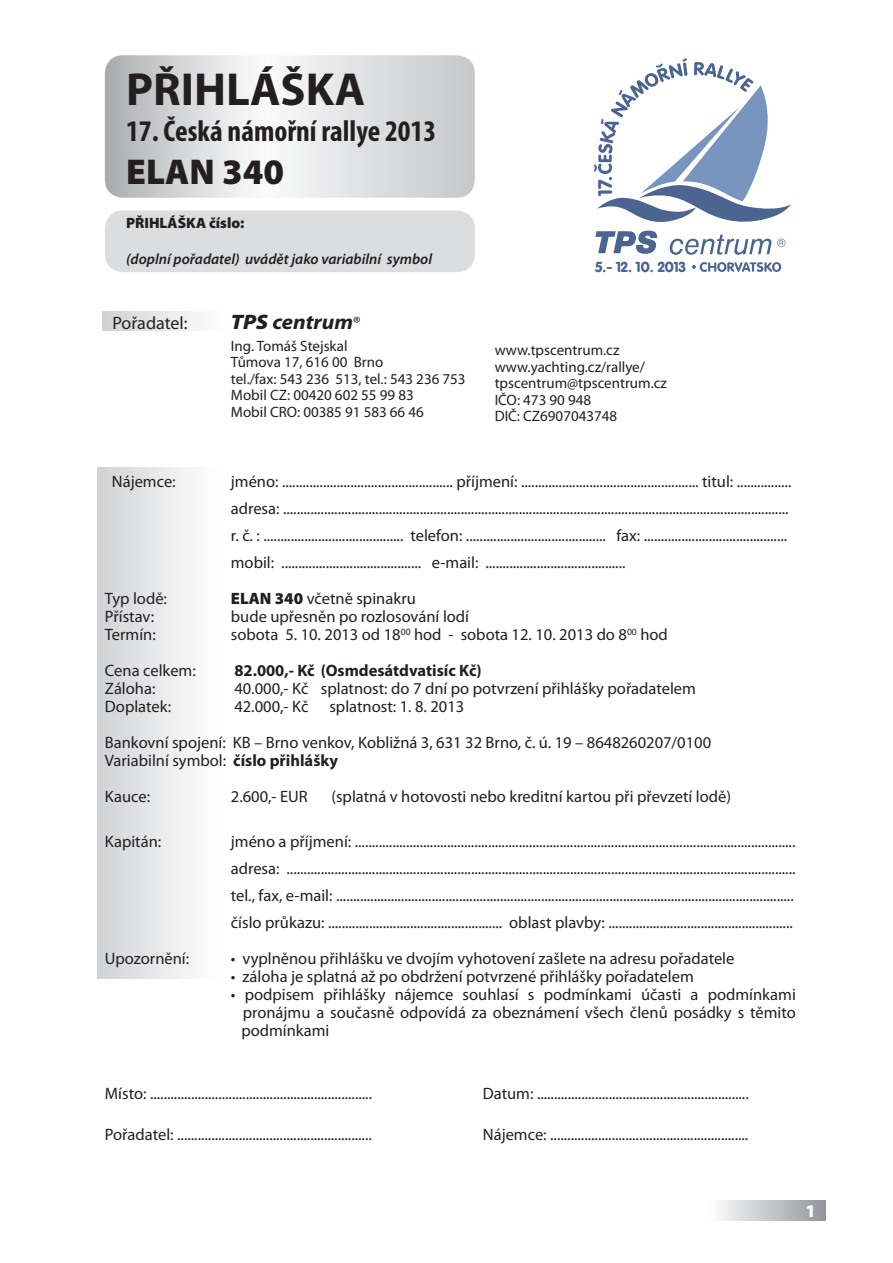
<style>
.page{position:relative;width:893px;height:1263px;background:#fff}
.page>*{position:absolute;margin:0;border:0;box-sizing:border-box;transform-origin:0 0}
.t1{font:700 46.5px "Myriad Pro";color:#231f20}
.t2{font:900 36px "Myriad Pro";color:#231f20}
.t3{font:700 condensed 30px "Myriad Pro";color:#231f20}
.t4{font:italic 700 21px "Myriad Pro";color:#231f20;scale:1.07 1}
.t5{font:900 19.5px "VAG Rounded CE";color:#4c6490}
.t6{font:18px "Myriad Pro";color:#231f20}
.t7{font:900 18px "Myriad Pro";color:#fff}
.t8{font:16.5px/27px "Myriad Pro";color:#231f20}
.t9{font:700 16.5px "Myriad Pro";color:#231f20}
.t10{font:15px/16.5px "Myriad Pro";color:#231f20}
.t11{font:italic 600 15px "Myriad Pro";color:#231f20}
.t12{font:900 15px "Myriad Pro";color:#231f20}
.t13{font:900 14.25px "VAG Rounded CE";color:#4c6490}
.s1{font-weight:900}
.s2{font-weight:400;font-style:normal;font-size:18px}
.s3{font-weight:700}
</style>
<div class="page">
<div style="left:102px;top:311px;width:128px;height:20px;background:linear-gradient(to right,#d2d3d5,#fff)"></div>
<div style="left:98px;top:468px;width:125px;height:510px;background:linear-gradient(to right,#d2d3d5,#fff)"></div>
<svg style="left:105px;top:55px;width:370px;height:143px"></svg>
<div style="left:105px;top:210px;width:370px;height:62px;background:#dcdddf;border-radius:18px"></div>
<div style="left:709px;top:1201px;width:116px;height:19px;background:linear-gradient(to right,#fefeff,#95979b)"></div>
<svg style="left:692px;top:262px;width:89px;height:10px"></svg>
<svg style="left:594px;top:58px;width:197px;height:164px"></svg>
<svg style="left:595px;top:231px;width:62px;height:23px"></svg>
<svg style="left:670px;top:235px;width:101px;height:20px"></svg>
<svg style="left:777px;top:239px;width:8px;height:8px"></svg>
<h1 class="t1" style="left:126px;top:63px;width:241px">PŘIHLÁŠKA</h1>
<h3 class="t3" style="left:126px;top:115px;width:311px">17. Česká námořní rallye 2013</h3>
<h2 class="t2" style="left:126px;top:152px;width:159px">ELAN 340</h2>
<p class="t12" style="left:126px;top:215px;width:120px">PŘIHLÁŠKA číslo:</p>
<p class="t11" style="left:126px;top:251px;width:307px">(doplní pořadatel) uvádět jako variabilní symbol</p>
<p class="t6" style="left:113px;top:313px;width:77px">Pořadatel:</p>
<p class="t4" style="left:231px;top:311px;width:123px"><span class="s1">TPS</span> centrum<span class="s2">®</span></p>
<p class="t10" style="left:231px;top:338px;width:236px">Ing. Tomáš Stejskal<br>Tůmova 17, 616 00 Brno<br>tel./fax: 543 236 513, tel.: 543 236 753<br>Mobil CZ: 00420 602 55 99 83<br>Mobil CRO: 00385 91 583 66 46</p>
<p class="t5" style="left:594px;top:195px;width:17px;rotate:-90deg">17</p>
<p class="t13" style="left:595px;top:258px;width:92px">5.- 12. 10. 2013</p>
<p class="t10" style="left:495px;top:342px;width:174px">www.tpscentrum.cz www.yachting.cz/rallye/ tpscentrum@tpscentrum.cz<br>IČO: 473 90 948<br>DIČ: CZ6907043748</p>
<p class="t8" style="left:112px;top:468px;width:65px">Nájemce:</p>
<p class="t8" style="left:231px;top:468px;width:562px">jméno: .................................................. příjmení: .................................................... titul: ................ adresa: .................................................................................................................................................... r. č. : ......................................... telefon: ......................................... fax: .......................................... mobil: ......................................... e-mail: .........................................</p>
<p class="t8" style="left:105px;top:585px;width:64px">Typ lodě:</p>
<p class="t8" style="left:231px;top:585px;width:186px"><span class="s1">ELAN 340</span> včetně spinakru</p>
<p class="t8" style="left:105px;top:603px;width:51px">Přístav:</p>
<p class="t8" style="left:231px;top:603px;width:240px">bude upřesněn po rozlosování lodí</p>
<p class="t8" style="left:105px;top:621px;width:52px">Termín:</p>
<p class="t8" style="left:231px;top:621px;width:438px">sobota 5. 10. 2013 od 18<sup>00</sup> hod - sobota 12. 10. 2013 do 8<sup>00</sup> hod</p>
<p class="t8" style="left:105px;top:657px;width:92px">Cena celkem:</p>
<p class="t9" style="left:234px;top:661px;width:249px">82.000,- Kč (Osmdesátdvatisíc Kč)</p>
<p class="t8" style="left:105px;top:675px;width:52px">Záloha:</p>
<p class="t8" style="left:234px;top:675px;width:463px">40.000,- Kč splatnost: do 7 dní po potvrzení přihlášky pořadatelem</p>
<p class="t8" style="left:105px;top:693px;width:68px">Doplatek:</p>
<p class="t8" style="left:234px;top:693px;width:76px">42.000,- Kč</p>
<p class="t8" style="left:105px;top:689px;width:608px;line-height:36px;text-indent:225px">splatnost: 1. 8. 2013<br>Bankovní spojení: KB – Brno venkov, Kobližná 3, 631 32 Brno, č. ú. 19 – 8648260207/0100</p>
<p class="t8" style="left:105px;top:743px;width:235px;line-height:36px">Variabilní symbol: <span class="s3">číslo přihlášky<br></span>Kauce:</p>
<p class="t8" style="left:231px;top:783px;width:78px">2.600,- EUR</p>
<p class="t8" style="left:331px;top:783px;width:401px">(splatná v hotovosti nebo kreditní kartou při převzetí lodě)</p>
<p class="t8" style="left:105px;top:828px;width:58px">Kapitán:</p>
<p class="t8" style="left:231px;top:828px;width:566px;text-align:justify">jméno a příjmení: ................................................................................................................................. adresa: ..................................................................................................................................................... tel., fax, e-mail: ...................................................................................................................................... číslo průkazu: ................................................... oblast plavby: ......................................................</p>
<p class="t8" style="left:105px;top:945px;width:86px">Upozornění:</p>
<p class="t8" style="left:231px;top:945px;width:505px">• vyplněnou přihlášku ve dvojím vyhotovení zašlete na adresu pořadatele</p>
<p class="t8" style="left:231px;top:963px;width:464px">• záloha je splatná až po obdržení potvrzené přihlášky pořadatelem</p>
<p class="t8" style="left:241px;top:986px;width:556px;line-height:18px;text-align:justify;text-indent:-10px">• podpisem přihlášky nájemce souhlasí s podmínkami účasti a podmínkami pronájmu a současně odpovídá za obeznámení všech členů posádky s těmito podmínkami</p>
<p class="t8" style="left:105px;top:1080px;width:269px">Místo: .................................................................</p>
<p class="t8" style="left:483px;top:1080px;width:267px">Datum: ..............................................................</p>
<p class="t8" style="left:105px;top:1121px;width:269px">Pořadatel: .........................................................</p>
<p class="t8" style="left:483px;top:1121px;width:267px">Nájemce: ..........................................................</p>
<p class="t7" style="left:805px;top:1200px;width:12px">1</p>
</div>
